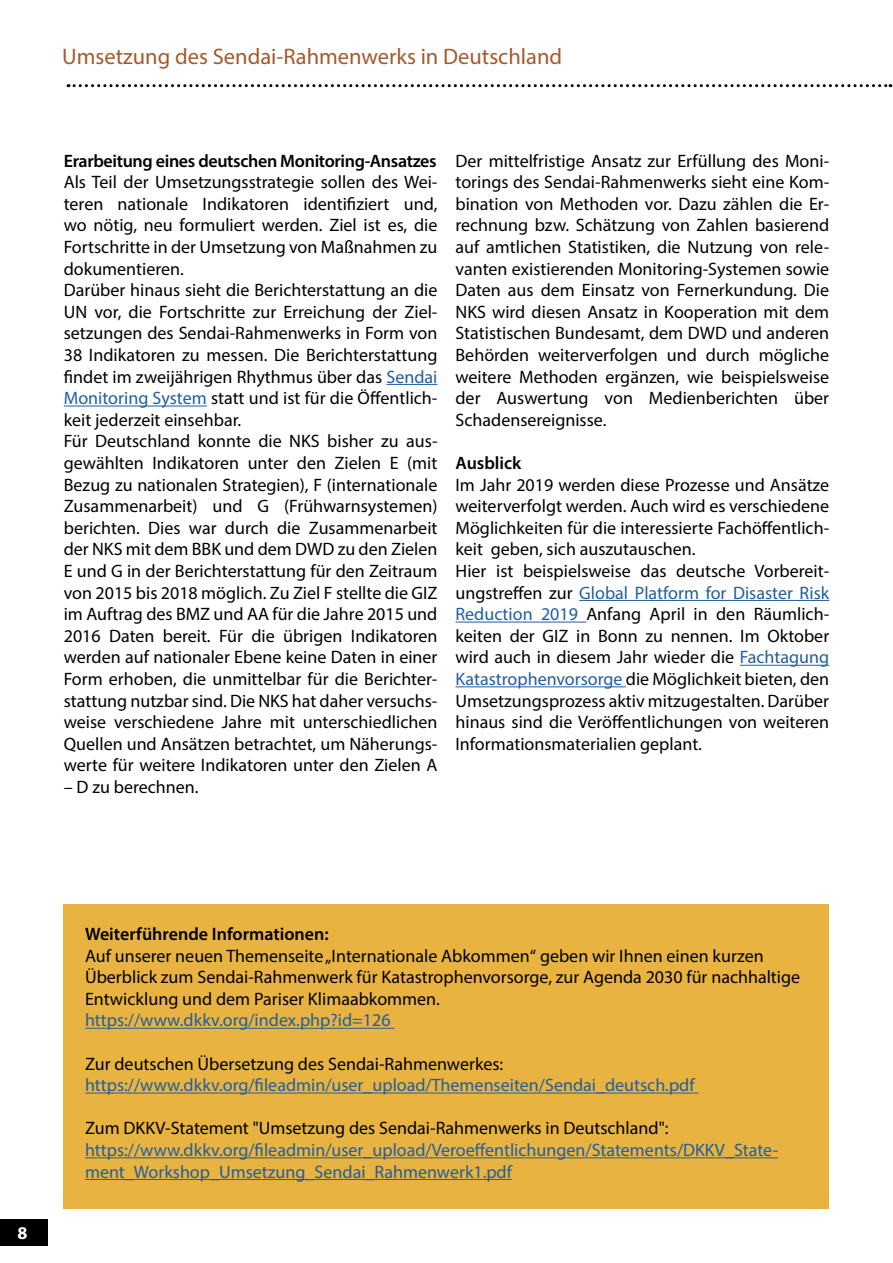
<style>
.page{position:relative;width:893px;height:1263px;background:#fff}
.page>*{position:absolute;margin:0;border:0;box-sizing:border-box;transform-origin:0 0}
.t1{font:22.5px "Myriad Pro";color:#a45a2b}
.t2{font:18px/21.6px "Myriad Pro";color:#000}
.t3{font:18px/21.6px "Myriad Pro";color:#215e9e}
.t4{font:600 18px "Myriad Pro";letter-spacing:-.02em;color:#000}
.t5{font:600 18px "Myriad Pro";color:#000}
.t6{font:700 18px "Myriad Pro";color:#fff}
.s1{color:#215e9e}
</style>
<div class="page">
<div style="left:0;top:1219px;width:47px;height:26px;background:#000"></div>
<hr style="left:386px;top:384px;width:51px;height:1px;background:#215e9e">
<hr style="left:64px;top:406px;width:143px;height:1px;background:#215e9e">
<hr style="left:579px;top:600px;width:250px;height:1px;background:#215e9e">
<hr style="left:455px;top:622px;width:131px;height:1px;background:#215e9e">
<hr style="left:740px;top:665px;width:89px;height:1px;background:#215e9e">
<hr style="left:455px;top:686px;width:171px;height:1px;background:#215e9e">
<svg style="left:68px;top:84px;width:823px;height:3px"></svg>
<div style="left:64px;top:905px;width:765px;height:304px;background:#e8b341"></div>
<hr style="left:85px;top:1028px;width:309px;height:1px;background:#215e9e">
<hr style="left:85px;top:1092px;width:613px;height:1px;background:#215e9e">
<hr style="left:85px;top:1157px;width:693px;height:1px;background:#215e9e">
<hr style="left:85px;top:1179px;width:427px;height:1px;background:#215e9e">
<p class="t1" style="left:62px;top:43px;width:501px">Umsetzung des Sendai-Rahmenwerks in Deutschland</p>
<p class="t4" style="left:64px;top:149px;width:374px">Erarbeitung eines deutschen Monitoring-Ansatzes</p>
<p class="t2" style="left:64px;top:171px;width:375px">Als Teil der Umsetzungsstrategie sollen des Wei&shy;teren nationale Indikatoren identifiziert und, wo nötig, neu formuliert werden. Ziel ist es, die Fortschritte in der Umsetzung von Maßnahmen zu dokumentieren.<br>Darüber hinaus sieht die Berichterstattung an die UN vor, die Fortschritte zur Erreichung der Ziel&shy;setzungen des Sendai-Rahmenwerks in Form von 38 Indikatoren zu messen. Die Berichterstattung findet im zweijährigen Rhythmus über das <span class="s1">Sendai Monitoring System</span> statt und ist für die Öffentlich&shy;keit jederzeit einsehbar.<br>Für Deutschland konnte die NKS bisher zu aus&shy;gewählten Indikatoren unter den Zielen E (mit Bezug zu nationalen Strategien), F (internationale Zusammenarbeit) und G (Frühwarnsystemen) berichten. Dies war durch die Zusammenarbeit der NKS mit dem BBK und dem DWD zu den Zielen E und G in der Berichterstattung für den Zeitraum von 2015 bis 2018 möglich. Zu Ziel F stellte die GIZ im Auftrag des BMZ und AA für die Jahre 2015 und 2016 Daten bereit. Für die übrigen Indikatoren werden auf nationaler Ebene keine Daten in einer Form erhoben, die unmittelbar für die Berichter&shy;stattung nutzbar sind. Die NKS hat daher versuchs&shy;weise verschiedene Jahre mit unterschiedlichen Quellen und Ansätzen betrachtet, um Näherungs&shy;werte für weitere Indikatoren unter den Zielen A</p>
<p class="t2" style="left:64px;top:776px;width:136px">– D zu berechnen.</p>
<p class="t2" style="left:455px;top:149px;width:375px;text-align:justify">Der mittelfristige Ansatz zur Erfüllung des Moni&shy;torings des Sendai-Rahmenwerks sieht eine Kom&shy;bination von Methoden vor. Dazu zählen die Er&shy;rechnung bzw. Schätzung von Zahlen basierend auf amtlichen Statistiken, die Nutzung von rele&shy;vanten existierenden Monitoring-Systemen sowie Daten aus dem Einsatz von Fernerkundung. Die NKS wird diesen Ansatz in Kooperation mit dem Statistischen Bundesamt, dem DWD und anderen Behörden weiterverfolgen und durch mögliche weitere Methoden ergänzen, wie beispielsweise der Auswertung von Medienberichten über Schadensereignisse.</p>
<p class="t5" style="left:455px;top:451px;width:67px">Ausblick</p>
<p class="t2" style="left:455px;top:473px;width:375px">Im Jahr 2019 werden diese Prozesse und Ansätze weiterverfolgt werden. Auch wird es verschiedene Möglichkeiten für die interessierte Fachöffentlich&shy;keit geben, sich auszutauschen.<br>Hier ist beispielsweise das deutsche Vorbereit&shy;ungstreffen zur <span class="s1">Global Platform for Disaster Risk Reduction 2019</span> Anfang April in den Räumlich&shy;keiten der GIZ in Bonn zu nennen. Im Oktober wird auch in diesem Jahr wieder die <span class="s1">Fachtagung Katastrophenvorsorge</span> die Möglichkeit bieten, den Umsetzungsprozess aktiv mitzugestalten. Darüber hinaus sind die Veröffentlichungen von weiteren Informationsmaterialien geplant.</p>
<p class="t6" style="left:18px;top:1221px;width:11px">8</p>
<p class="t5" style="left:85px;top:922px;width:245px">Weiterführende Informationen:</p>
<p class="t2" style="left:85px;top:944px;width:717px">Auf unserer neuen Themenseite „Internationale Abkommen“ geben wir Ihnen einen kurzen<br>Überblick zum Sendai-Rahmenwerk für Katastrophenvorsorge, zur Agenda 2030 für nachhaltige<br>Entwicklung und dem Pariser Klimaabkommen.</p>
<p class="t3" style="left:85px;top:1009px;width:307px">https://www.dkkv.org/index.php?id=126</p>
<p class="t2" style="left:85px;top:1052px;width:420px">Zur deutschen Übersetzung des Sendai-Rahmenwerkes:</p>
<p class="t3" style="left:85px;top:1074px;width:611px">https://www.dkkv.org/fileadmin/user_upload/Themenseiten/Sendai_deutsch.pdf</p>
<p class="t2" style="left:85px;top:1117px;width:585px">Zum DKKV-Statement "Umsetzung des Sendai-Rahmenwerks in Deutschland":</p>
<p class="t3" style="left:85px;top:1139px;width:695px">https://www.dkkv.org/fileadmin/user_upload/Veroeffentlichungen/Statements/DKKV_State&shy;ment_Workshop_Umsetzung_Sendai_Rahmenwerk1.pdf</p>
</div>
